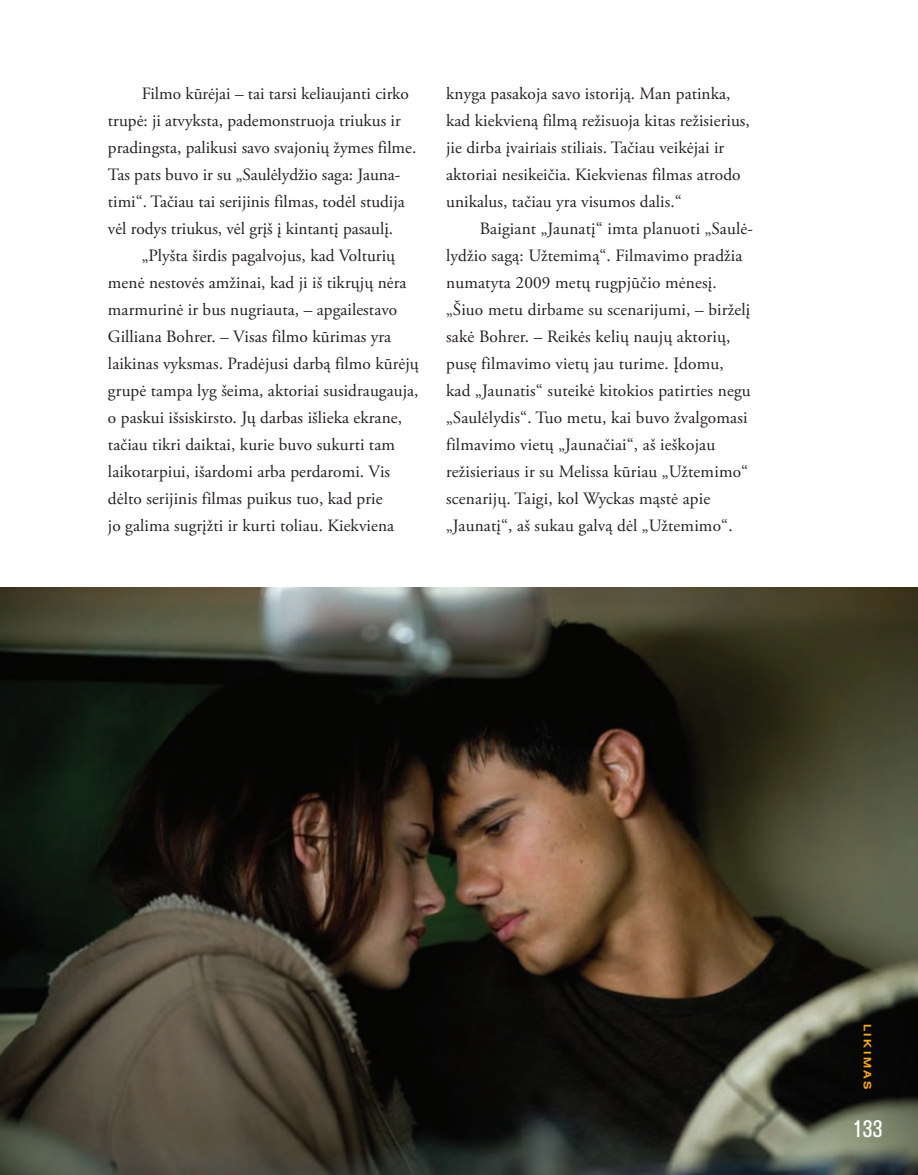
<style>
.page{position:relative;width:918px;height:1175px;background:#fff}
.page>*{position:absolute;margin:0;border:0;box-sizing:border-box;transform-origin:0 0}
.t1{font:condensed 24px "AG Book Pro";color:#fff}
.t2{font:17.25px/27px "Adobe Garamond Pro";color:#231f20}
.t3{font:500 expanded 10.5px "AG Book Pro";letter-spacing:.21em;color:#f9a51b;scale:1.1 1}
</style>
<div class="page">
<img style="left:0;top:587px;width:918px;height:587px">
<p class="t2" style="left:108px;top:81px;width:310px;text-indent:34px">Filmo kūrėjai – tai tarsi keliaujanti cirko trupė: ji atvyksta, pademonstruoja triukus ir pradingsta, palikusi savo svajonių žymes filme.<br>Tas pats buvo ir su „Saulėlydžio saga: Jauna&shy;timi“. Tačiau tai serijinis filmas, todėl studija vėl rodys triukus, vėl grįš į kintantį pasaulį.</p>
<p class="t2" style="left:108px;top:243px;width:312px;text-indent:34px">„Plyšta širdis pagalvojus, kad Volturių menė nestovės amžinai, kad ji iš tikrųjų nėra marmurinė ir bus nugriauta, – apgailestavo Gilliana Bohrer. – Visas filmo kūrimas yra laikinas vyksmas. Pradėjusi darbą filmo kūrėjų grupė tampa lyg šeima, aktoriai susidraugauja, o paskui išsiskirsto. Jų darbas išlieka ekrane, tačiau tikri daiktai, kurie buvo sukurti tam laikotarpiui, išardomi arba perdaromi. Vis dėlto serijinis filmas puikus tuo, kad prie<br>jo galima sugrįžti ir kurti toliau. Kiekviena</p>
<p class="t2" style="left:446px;top:81px;width:305px">knyga pasakoja savo istoriją. Man patinka, kad kiekvieną filmą režisuoja kitas režisierius, jie dirba įvairiais stiliais. Tačiau veikėjai ir aktoriai nesikeičia. Kiekvienas filmas atrodo unikalus, tačiau yra visumos dalis.“</p>
<p class="t2" style="left:446px;top:216px;width:308px;text-indent:34px">Baigiant „Jaunatį“ imta planuoti „Saulė&shy;lydžio sagą: Užtemimą“. Filmavimo pradžia numatyta 2009 metų rugpjūčio mėnesį. „Šiuo metu dirbame su scenarijumi, – birželį sakė Bohrer. – Reikės kelių naujų aktorių, pusę filmavimo vietų jau turime. Įdomu,<br>kad „Jaunatis“ suteikė kitokios patirties negu „Saulėlydis“. Tuo metu, kai buvo žvalgomasi filmavimo vietų „Jaunačiai“, aš ieškojau režisieriaus ir su Melissa kūriau „Užtemimo“ scenarijų. Taigi, kol Wyckas mąstė apie „Jaunatį“, aš sukau galvą dėl „Užtemimo“.</p>
<p class="t3" style="left:874px;top:1023px;width:61px;rotate:90deg">likimas</p>
<h1 class="t1" style="left:853px;top:1113px;width:32px">133</h1>
</div>
